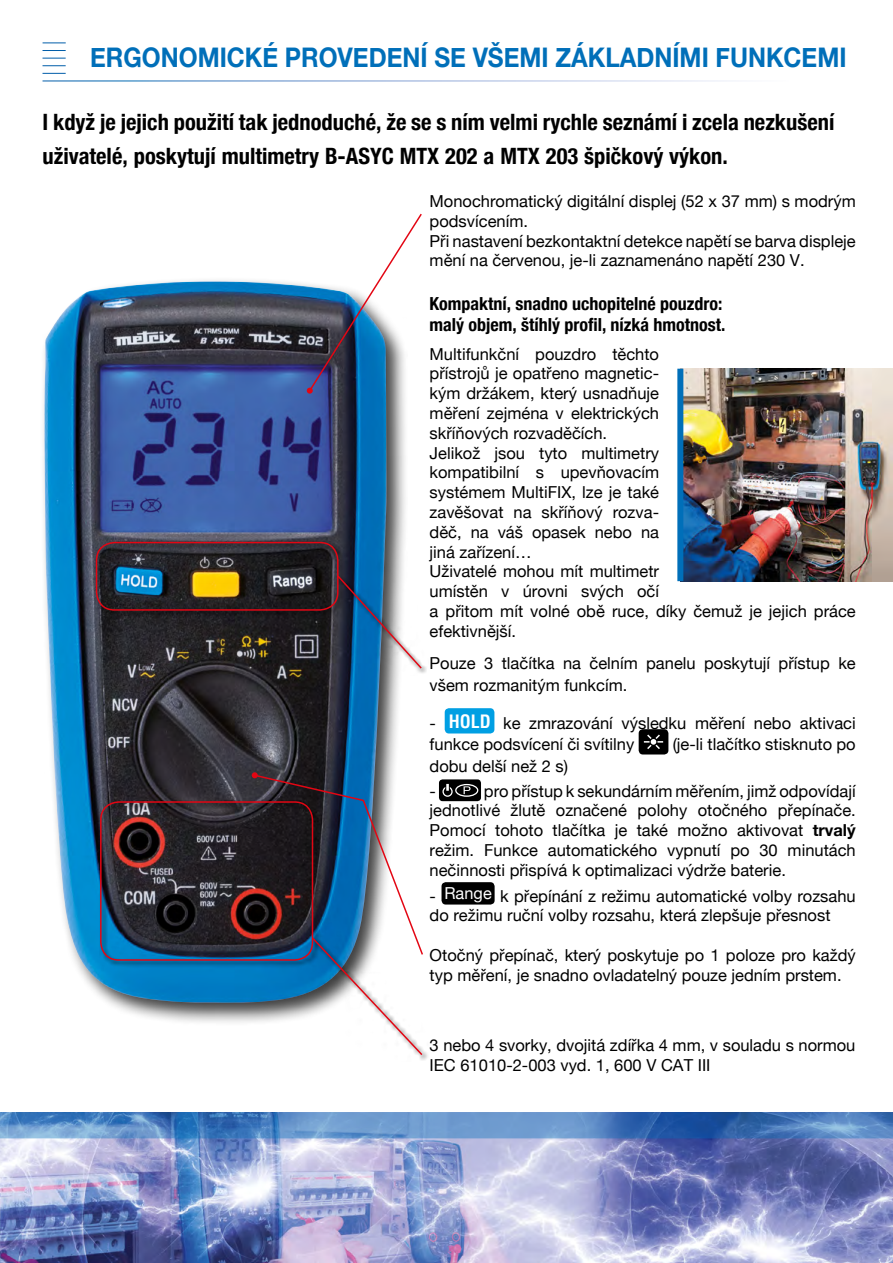
<style>
.page{position:relative;width:893px;height:1263px;background:#fff}
.page>*{position:absolute;margin:0;border:0;box-sizing:border-box;transform-origin:0 0}
.t1{font:700 27px "Helvetica Neue";color:#006fb9;scale:.9 1}
.t2{font:700 condensed 22.5px/34.2px "Helvetica Neue";color:#000}
.t3{font:700 condensed 18px "Helvetica Neue";color:#000}
.t4{font:700 condensed 18px "Helvetica LT Std";color:#fff}
.t5{font:16.5px/19.8px "Helvetica Neue";color:#000}
.t6{font:16.5px "Helvetica Neue";letter-spacing:.005em;color:#fff}
.s1{font-weight:700}
</style>
<div class="page">
<div style="left:445px;top:708px;width:49px;height:25px;background:#009fe3;border-radius:4px"></div>
<div style="left:639px;top:729px;width:29px;height:25px;background:#000;border-radius:4px"></div>
<svg style="left:644px;top:734px;width:19px;height:15px"></svg>
<div style="left:439px;top:779px;width:42px;height:22px;background:#000;border-radius:4px"></div>
<div style="left:442px;top:786px;width:11px;height:11px;border:1px solid #fff;border-radius:50%"></div>
<svg style="left:445px;top:784px;width:5px;height:7px"></svg>
<div style="left:455px;top:784px;width:23px;height:13px;border:1px solid #fff;border-radius:50%"></div>
<svg style="left:464px;top:786px;width:6px;height:8px"></svg>
<div style="left:441px;top:882px;width:54px;height:22px;background:#000;border-radius:4px"></div>
<svg style="left:43px;top:50px;width:23px;height:1px"></svg>
<svg style="left:43px;top:58px;width:23px;height:1px"></svg>
<svg style="left:43px;top:65px;width:23px;height:1px"></svg>
<svg style="left:43px;top:73px;width:23px;height:1px"></svg>
<svg style="left:43px;top:43px;width:23px;height:1px"></svg>
<div style="left:39px;top:277px;width:370px;height:749px;background:#000;opacity:.75"></div>
<img style="left:43px;top:281px;width:343px;height:722px">
<div style="left:95px;top:541px;width:334px;height:134px;background:#000;opacity:.75"></div>
<div style="left:96px;top:542px;width:243px;height:69px;border:2px solid #e30613;border-radius:18px"></div>
<svg style="left:336px;top:574px;width:87px;height:96px"></svg>
<div style="left:99px;top:800px;width:330px;height:262px;background:#000;opacity:.75"></div>
<div style="left:100px;top:801px;width:213px;height:160px;border:2px solid #e30613;border-radius:18px"></div>
<img style="left:0;top:1138px;width:893px;height:125px">
<svg style="left:0;top:1112px;width:893px;height:26px;background:#5385c1"></svg>
<svg style="left:252px;top:772px;width:172px;height:285px"></svg>
<svg style="left:307px;top:213px;width:115px;height:181px"></svg>
<img style="left:683px;top:369px;width:210px;height:212px">
<div style="left:677px;top:369px;width:6px;height:212px;background:#006fb9"></div>
<p class="t1" style="left:90px;top:36px;width:842px">ERGONOMICKÉ PROVEDENÍ SE VŠEMI ZÁKLADNÍMI FUNKCEMI</p>
<p class="t2" style="left:43px;top:104px;width:793px">I když je jejich použití tak jednoduché, že se s ním velmi rychle seznámí i zcela nezkušení uživatelé, poskytují multimetry B-ASYC MTX 202 a MTX 203 špičkový výkon.</p>
<p class="t5" style="left:430px;top:192px;width:428px">Monochromatický digitální displej (52 x 37 mm) s modrým podsvícením.</p>
<p class="t5" style="left:430px;top:232px;width:428px">Při nastavení bezkontaktní detekce napětí se barva displeje mění na červenou, je-li zaznamenáno napětí 230 V.</p>
<p class="t3" style="left:430px;top:288px;width:294px">Kompaktní, snadno uchopitelné pouzdro:</p>
<p class="t3" style="left:430px;top:310px;width:297px">malý objem, štíhlý profil, nízká hmotnost.</p>
<p class="t5" style="left:430px;top:345px;width:231px;text-align:justify">Multifunkční pouzdro těchto přístrojů je opatřeno magnetic&shy;kým držákem, který usnadňuje měření zejména v elektrických skříňových rozvaděčích.</p>
<p class="t5" style="left:430px;top:444px;width:231px;text-align:justify">Jelikož jsou tyto multimetry kompatibilní s upevňovacím systémem MultiFIX, lze je také zavěšovat na skříňový rozva&shy;děč, na váš opasek nebo na jiná zařízení…</p>
<p class="t5" style="left:430px;top:563px;width:428px">Uživatelé mohou mít multimetr<br>umístěn v úrovni svých očí<br>a přitom mít volné obě ruce, díky čemuž je jejich práce efektivnější.</p>
<p class="t5" style="left:430px;top:654px;width:428px;line-height:21.6px">Pouze 3 tlačítka na čelním panelu poskytují přístup ke všem rozmanitým funkcím.</p>
<p class="t5" style="left:430px;top:714px;width:8px">-</p>
<p class="t4" style="left:449px;top:710px;width:44px">HOLD</p>
<p class="t5" style="left:430px;top:713px;width:428px;line-height:21px;text-indent:73px">ke zmrazování výsledku měření nebo aktivaci funkce podsvícení či svítilny</p>
<p class="t5" style="left:673px;top:735px;width:185px">(je-li tlačítko stisknuto po</p>
<p class="t5" style="left:430px;top:757px;width:140px">dobu delší než 2 s)</p>
<p class="t5" style="left:430px;top:782px;width:8px">-</p>
<p class="t5" style="left:430px;top:782px;width:428px;text-align:justify;text-indent:54px">pro přístup k sekundárním měřením, jimž odpovídají jednotlivé žlutě označené polohy otočného přepínače.<br>Pomocí tohoto tlačítka je také možno aktivovat <span class="s1">trvalý </span>režim. Funkce automatického vypnutí po 30 minutách nečinnosti přispívá k optimalizaci výdrže baterie.</p>
<p class="t5" style="left:430px;top:887px;width:8px">-</p>
<p class="t6" style="left:444px;top:882px;width:49px">Range</p>
<p class="t5" style="left:430px;top:887px;width:428px;text-indent:70px">k přepínání z režimu automatické volby rozsahu do režimu ruční volby rozsahu, která zlepšuje přesnost</p>
<p class="t5" style="left:430px;top:946px;width:428px">Otočný přepínač, který poskytuje po 1 poloze pro každý typ měření, je snadno ovladatelný pouze jedním prstem.</p>
<p class="t5" style="left:430px;top:1036px;width:427px">3 nebo 4 svorky, dvojitá zdířka 4 mm, v souladu s normou<br>IEC 61010-2-003 vyd. 1, 600 V CAT III</p>
</div>
